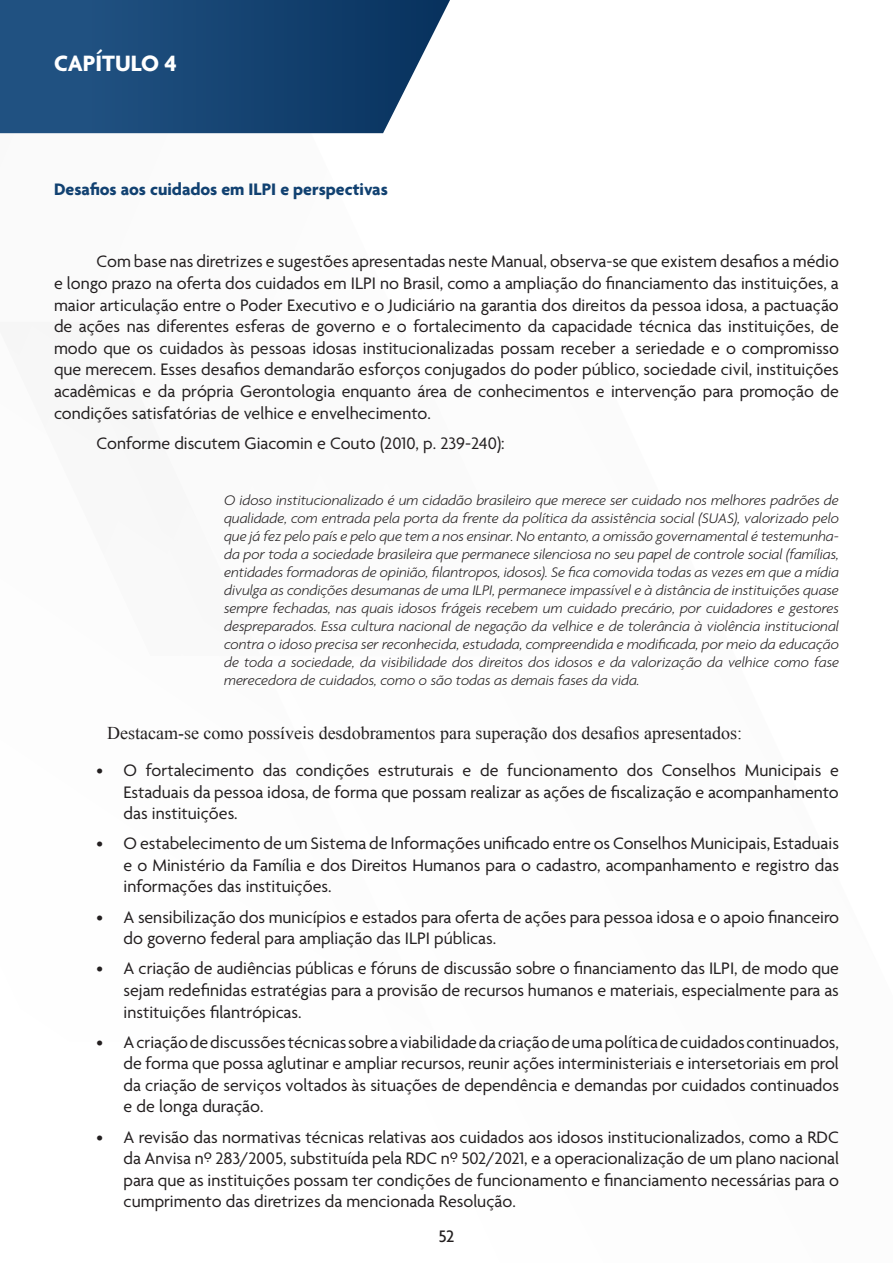
<style>
.page{position:relative;width:893px;height:1263px;background:#fff}
.page>*{position:absolute;margin:0;border:0;box-sizing:border-box;transform-origin:0 0}
.TITULO{font:700 24px "Agenda";color:#fff}
.texto{font:18px/21.6px "Agenda";color:#231f20;text-align:justify}
.t1{font:18px "Times New Roman";color:#231f20}
.subtítulo{font:700 18px "Agenda";color:#114171}
.t2{font:500 18px "Agenda";color:#231f20}
.citação{font:italic 300 15px/18px "Agenda";color:#231f20;text-align:justify}
</style>
<div class="page">
<svg style="left:0;top:0;width:450px;height:133px;background:#27537e"></svg>
<p class="TITULO" style="left:54px;top:51px;width:124px">CAPÍTULO 4</p>
<p class="subtítulo" style="left:54px;top:179px;width:335px">Desafios aos cuidados em ILPI e perspectivas</p>
<p class="texto" style="left:54px;top:252px;width:786px;text-indent:43px">Com base nas diretrizes e sugestões apresentadas neste Manual, observa-se que existem desafios a médio e longo prazo na oferta dos cuidados em ILPI no Brasil, como a ampliação do financiamento das instituições, a maior articulação entre o Poder Executivo e o Judiciário na garantia dos direitos da pessoa idosa, a pactuação de ações nas diferentes esferas de governo e o fortalecimento da capacidade técnica das instituições, de modo que os cuidados às pessoas idosas institucionalizadas possam receber a seriedade e o compromisso que merecem. Esses desafios demandarão esforços conjugados do poder público, sociedade civil, instituições acadêmicas e da própria Gerontologia enquanto área de conhecimentos e intervenção para promoção de condições satisfatórias de velhice e envelhecimento.</p>
<p class="texto" style="left:97px;top:433px;width:410px">Conforme discutem Giacomin e Couto (2010, p. 239-240):</p>
<p class="citação" style="left:224px;top:491px;width:616px">O idoso institucionalizado é um cidadão brasileiro que merece ser cuidado nos melhores padrões de qualidade, com entrada pela porta da frente da política da assistência social (SUAS), valorizado pelo que já fez pelo país e pelo que tem a nos ensinar. No entanto, a omissão governamental é testemunha&shy;da por toda a sociedade brasileira que permanece silenciosa no seu papel de controle social (famílias, entidades formadoras de opinião, filantropos, idosos). Se fica comovida todas as vezes em que a mídia divulga as condições desumanas de uma ILPI, permanece impassível e à distância de instituições quase sempre fechadas, nas quais idosos frágeis recebem um cuidado precário, por cuidadores e gestores despreparados. Essa cultura nacional de negação da velhice e de tolerância à violência institucional contra o idoso precisa ser reconhecida, estudada, compreendida e modificada, por meio da educação de toda a sociedade, da visibilidade dos direitos dos idosos e da valorização da velhice como fase merecedora de cuidados, como o são todas as demais fases da vida.</p>
<p class="t1" style="left:107px;top:721px;width:636px">Destacam-se como possíveis desdobramentos para superação dos desafios apresentados:</p>
<p class="texto" style="left:124px;top:760px;width:717px;text-indent:-27px">• O fortalecimento das condições estruturais e de funcionamento dos Conselhos Municipais e Estaduais da pessoa idosa, de forma que possam realizar as ações de fiscalização e acompanhamento das instituições.</p>
<p class="texto" style="left:124px;top:834px;width:717px;text-indent:-27px">• O estabelecimento de um Sistema de Informações unificado entre os Conselhos Municipais, Estaduais e o Ministério da Família e dos Direitos Humanos para o cadastro, acompanhamento e registro das informações das instituições.</p>
<p class="texto" style="left:124px;top:907px;width:717px;text-indent:-27px">• A sensibilização dos municípios e estados para oferta de ações para pessoa idosa e o apoio financeiro do governo federal para ampliação das ILPI públicas.</p>
<p class="texto" style="left:124px;top:959px;width:717px;text-indent:-27px">• A criação de audiências públicas e fóruns de discussão sobre o financiamento das ILPI, de modo que sejam redefinidas estratégias para a provisão de recursos humanos e materiais, especialmente para as instituições filantrópicas.</p>
<p class="texto" style="left:124px;top:1032px;width:717px;text-indent:-27px">• A criação de discussões técnicas sobre a viabilidade da criação de uma política de cuidados continuados, de forma que possa aglutinar e ampliar recursos, reunir ações interministeriais e intersetoriais em prol da criação de serviços voltados às situações de dependência e demandas por cuidados continuados e de longa duração.</p>
<p class="texto" style="left:124px;top:1127px;width:717px;text-indent:-27px">• A revisão das normativas técnicas relativas aos cuidados aos idosos institucionalizados, como a RDC da Anvisa nº 283/2005, substituída pela RDC nº 502/2021, e a operacionalização de um plano nacional para que as instituições possam ter condições de funcionamento e financiamento necessárias para o cumprimento das diretrizes da mencionada Resolução.</p>
<p class="t2" style="left:438px;top:1227px;width:18px">52</p>
</div>
